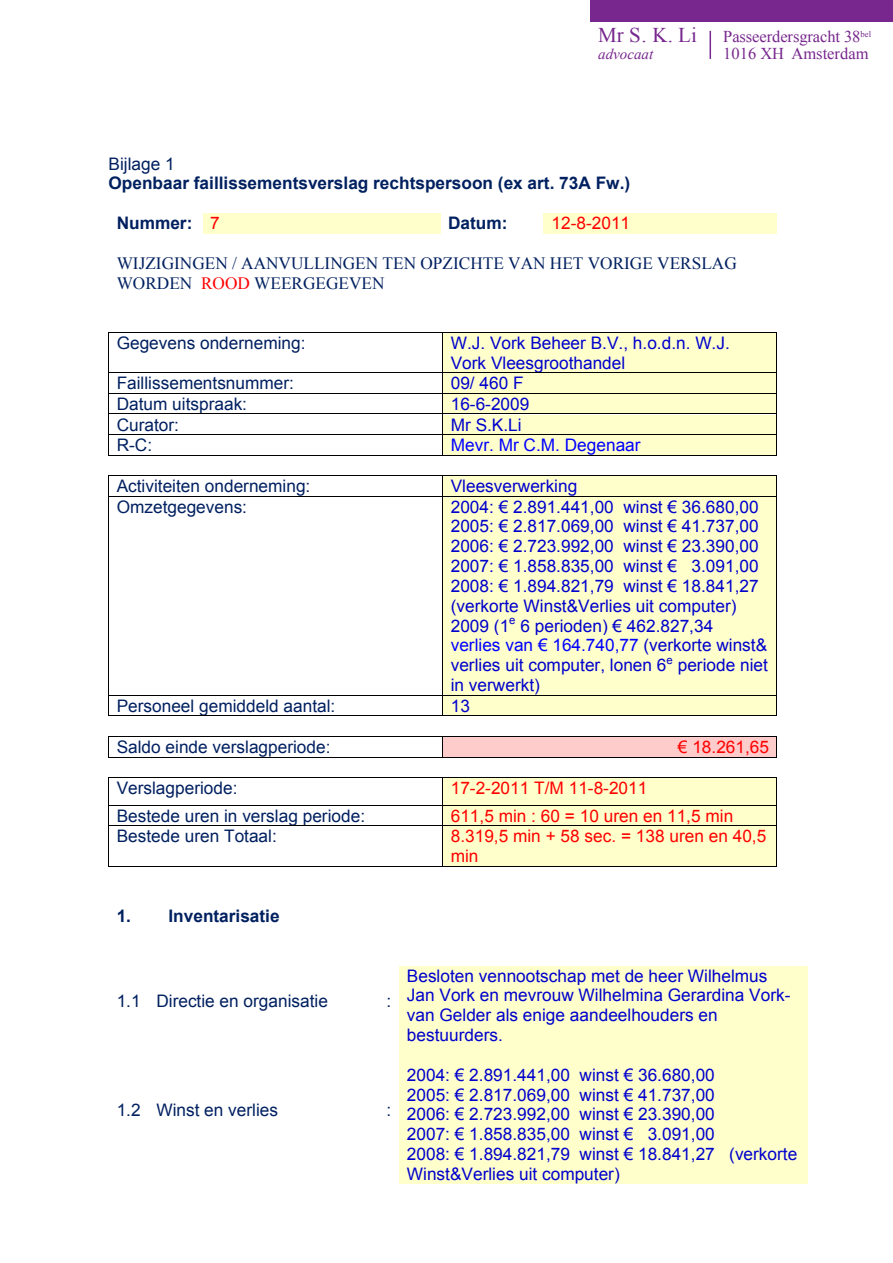
<style>
.page{position:relative;width:893px;height:1263px;background:#fff}
.page>*{position:absolute;margin:0;border:0;box-sizing:border-box;transform-origin:0 0}
.t1{font:21px "Times New Roman";color:#77278d}
.t2{font:17.25px/19.8px "Arial";color:#00c}
.t3{font:17.25px "Arial";color:#002060}
.t4{font:17.25px/20px "Arial";color:#f00}
.t5{font:700 17.25px/19.6px "Arial";color:#002060}
.t6{font:17.25px/20px "Times New Roman";color:#002060}
.t7{font:17.25px "Arial";color:#00f}
.t8{font:16.5px "Times New Roman";letter-spacing:-.005em;color:#77278d}
.t9{font:italic 15px "Times New Roman";color:#77278d}
.t10{font:11.4px "Arial";color:#00c}
.s1{font-weight:400}
.s2{font-weight:400;color:#f00}
.s3{color:#f00}
.s4{color:#00f}
</style>
<div class="page">
<hr style="left:709px;top:31px;width:2px;height:28px;background:#77278d">
<div style="left:590px;top:0;width:303px;height:21px;background:#77278d"></div>
<div style="left:203px;top:213px;width:237px;height:20px;background:#ffc"></div>
<div style="left:544px;top:213px;width:233px;height:20px;background:#ffc"></div>
<div style="left:443px;top:333px;width:333px;height:40px;background:#ffc"></div>
<hr style="left:109px;top:332px;width:333px;height:1px;background:#000">
<hr style="left:443px;top:332px;width:333px;height:1px;background:#000">
<hr style="left:108px;top:333px;width:1px;height:40px;background:#000">
<hr style="left:442px;top:333px;width:1px;height:40px;background:#000">
<hr style="left:776px;top:333px;width:1px;height:40px;background:#000">
<div style="left:443px;top:373px;width:333px;height:20px;background:#ffc"></div>
<hr style="left:109px;top:373px;width:333px;height:1px;background:#000">
<hr style="left:443px;top:373px;width:333px;height:1px;background:#000">
<div style="left:443px;top:394px;width:333px;height:20px;background:#ffc"></div>
<hr style="left:109px;top:393px;width:333px;height:1px;background:#000">
<hr style="left:443px;top:393px;width:333px;height:1px;background:#000">
<div style="left:443px;top:415px;width:333px;height:19px;background:#ffc"></div>
<hr style="left:109px;top:414px;width:333px;height:1px;background:#000">
<hr style="left:443px;top:414px;width:333px;height:1px;background:#000">
<div style="left:443px;top:435px;width:333px;height:20px;background:#ffc"></div>
<hr style="left:109px;top:434px;width:333px;height:1px;background:#000">
<hr style="left:443px;top:434px;width:333px;height:1px;background:#000">
<svg style="left:108px;top:373px;width:1px;height:83px"></svg>
<hr style="left:109px;top:455px;width:333px;height:1px;background:#000">
<svg style="left:442px;top:373px;width:1px;height:83px"></svg>
<hr style="left:443px;top:455px;width:333px;height:1px;background:#000">
<svg style="left:776px;top:373px;width:1px;height:83px"></svg>
<div style="left:443px;top:476px;width:333px;height:20px;background:#ffc"></div>
<hr style="left:109px;top:475px;width:333px;height:1px;background:#000">
<hr style="left:443px;top:475px;width:333px;height:1px;background:#000">
<div style="left:443px;top:497px;width:333px;height:198px;background:#ffc"></div>
<svg style="left:108px;top:475px;width:1px;height:22px"></svg>
<hr style="left:109px;top:496px;width:333px;height:1px;background:#000">
<svg style="left:442px;top:475px;width:1px;height:22px"></svg>
<hr style="left:443px;top:496px;width:333px;height:1px;background:#000">
<svg style="left:776px;top:475px;width:1px;height:22px"></svg>
<hr style="left:108px;top:497px;width:1px;height:198px;background:#000">
<hr style="left:442px;top:497px;width:1px;height:198px;background:#000">
<hr style="left:776px;top:497px;width:1px;height:198px;background:#000">
<div style="left:443px;top:696px;width:333px;height:20px;background:#ffc"></div>
<hr style="left:109px;top:695px;width:333px;height:1px;background:#000">
<hr style="left:443px;top:695px;width:333px;height:1px;background:#000">
<svg style="left:108px;top:695px;width:1px;height:21px"></svg>
<hr style="left:109px;top:716px;width:333px;height:1px;background:#000">
<svg style="left:442px;top:695px;width:1px;height:21px"></svg>
<hr style="left:443px;top:716px;width:333px;height:1px;background:#000">
<svg style="left:776px;top:695px;width:1px;height:21px"></svg>
<div style="left:443px;top:737px;width:333px;height:20px;background:#fcc"></div>
<hr style="left:109px;top:736px;width:333px;height:1px;background:#000">
<hr style="left:443px;top:736px;width:333px;height:1px;background:#000">
<svg style="left:108px;top:736px;width:1px;height:22px"></svg>
<hr style="left:109px;top:757px;width:333px;height:1px;background:#000">
<svg style="left:442px;top:736px;width:1px;height:22px"></svg>
<hr style="left:443px;top:757px;width:333px;height:1px;background:#000">
<svg style="left:776px;top:736px;width:1px;height:22px"></svg>
<div style="left:443px;top:778px;width:333px;height:27px;background:#ffc"></div>
<hr style="left:109px;top:777px;width:333px;height:1px;background:#000">
<hr style="left:443px;top:777px;width:333px;height:1px;background:#000">
<div style="left:443px;top:806px;width:333px;height:19px;background:#ffc"></div>
<hr style="left:109px;top:805px;width:333px;height:1px;background:#000">
<hr style="left:443px;top:805px;width:333px;height:1px;background:#000">
<div style="left:443px;top:826px;width:333px;height:40px;background:#ffc"></div>
<svg style="left:108px;top:777px;width:1px;height:49px"></svg>
<hr style="left:109px;top:825px;width:333px;height:1px;background:#000">
<svg style="left:442px;top:777px;width:1px;height:49px"></svg>
<hr style="left:443px;top:825px;width:333px;height:1px;background:#000">
<svg style="left:776px;top:777px;width:1px;height:49px"></svg>
<hr style="left:108px;top:826px;width:1px;height:40px;background:#000">
<hr style="left:109px;top:866px;width:333px;height:1px;background:#000">
<hr style="left:442px;top:826px;width:1px;height:40px;background:#000">
<hr style="left:443px;top:866px;width:333px;height:1px;background:#000">
<hr style="left:776px;top:826px;width:1px;height:40px;background:#000">
<div style="left:399px;top:966px;width:409px;height:79px;background:#ffc"></div>
<div style="left:399px;top:1045px;width:409px;height:139px;background:#ffc"></div>
<p class="t1" style="left:598px;top:21px;width:100px">Mr S. K. Li</p>
<p class="t8" style="left:723px;top:25px;width:149px">Passeerdersgracht 38<sup>bel</sup></p>
<p class="t9" style="left:598px;top:44px;width:56px">advocaat</p>
<p class="t8" style="left:723px;top:42px;width:147px">1016 XH Amsterdam</p>
<p class="t5" style="left:109px;top:154px;width:523px"><span class="s1">Bijlage 1<br></span>Openbaar faillissementsverslag rechtspersoon (ex art. 73A Fw.)</p>
<p class="t5" style="left:117px;top:214px;width:105px">Nummer: <span class="s2">7</span></p>
<p class="t5" style="left:448px;top:214px;width:61px">Datum:</p>
<p class="t4" style="left:551px;top:213px;width:80px">12-8-2011</p>
<p class="t6" style="left:117px;top:253px;width:622px">WIJZIGINGEN / AANVULLINGEN TEN OPZICHTE VAN HET VORIGE VERSLAG<br>WORDEN <span class="s3">ROOD</span> WEERGEGEVEN</p>
<p class="t3" style="left:117px;top:331px;width:190px">Gegevens onderneming:</p>
<p class="t2" style="left:451px;top:333px;width:281px">W.J. Vork Beheer B.V., h.o.d.n. W.J.<br>Vork Vleesgroothandel</p>
<p class="t3" style="left:117px;top:372px;width:179px">Faillissementsnummer:</p>
<p class="t2" style="left:451px;top:373px;width:74px">09/ 460 F</p>
<p class="t3" style="left:117px;top:392px;width:132px">Datum uitspraak:</p>
<p class="t2" style="left:451px;top:394px;width:80px">16-6-2009</p>
<p class="t3" style="left:117px;top:413px;width:64px">Curator:</p>
<p class="t2" style="left:451px;top:415px;width:72px">Mr S.K.Li</p>
<p class="t3" style="left:117px;top:434px;width:37px">R-C:</p>
<p class="t7" style="left:451px;top:434px;width:191px">Mevr. Mr C.M. Degenaar</p>
<p class="t3" style="left:117px;top:475px;width:195px">Activiteiten onderneming:</p>
<p class="t2" style="left:451px;top:476px;width:128px">Vleesverwerking</p>
<p class="t3" style="left:117px;top:495px;width:132px">Omzetgegevens:</p>
<p class="t2" style="left:451px;top:497px;width:309px">2004: € 2.891.441,00 winst € 36.680,00<br>2005: € 2.817.069,00 winst € 41.737,00<br>2006: € 2.723.992,00 winst € 23.390,00<br>2007: € 1.858.835,00 winst € 3.091,00<br>2008: € 1.894.821,79 winst € 18.841,27 (verkorte Winst&amp;Verlies uit computer)<br>2009 (1</p>
<p class="t10" style="left:509px;top:612px;width:8px">e</p>
<p class="t2" style="left:451px;top:616px;width:318px;text-indent:70px">6 perioden) € 462.827,34 <span class="s4">verlies van € 164.740,77</span> (verkorte winst&amp; verlies uit computer, lonen 6</p>
<p class="t10" style="left:667px;top:652px;width:8px">e</p>
<p class="t2" style="left:678px;top:656px;width:92px">periode niet</p>
<p class="t2" style="left:451px;top:675px;width:91px">in verwerkt)</p>
<p class="t3" style="left:117px;top:694px;width:220px">Personeel gemiddeld aantal:</p>
<p class="t2" style="left:451px;top:696px;width:21px">13</p>
<p class="t3" style="left:117px;top:735px;width:215px">Saldo einde verslagperiode:</p>
<p class="t4" style="left:678px;top:737px;width:93px">€ 18.261,65</p>
<p class="t3" style="left:117px;top:777px;width:122px">Verslagperiode:</p>
<p class="t4" style="left:451px;top:778px;width:198px">17-2-2011 T/M 11-8-2011</p>
<p class="t3" style="left:117px;top:804px;width:250px">Bestede uren in verslag periode:</p>
<p class="t4" style="left:451px;top:806px;width:284px">611,5 min : 60 = 10 uren en 11,5 min</p>
<p class="t3" style="left:117px;top:824px;width:162px">Bestede uren Totaal:</p>
<p class="t4" style="left:451px;top:826px;width:317px">8.319,5 min + 58 sec. = 138 uren en 40,5 min</p>
<p class="t5" style="left:117px;top:907px;width:165px">1. Inventarisatie</p>
<p class="t3" style="left:117px;top:989px;width:213px">1.1 Directie en organisatie</p>
<p class="t3" style="left:387px;top:989px;width:6px">:</p>
<p class="t3" style="left:117px;top:1098px;width:163px">1.2 Winst en verlies</p>
<p class="t3" style="left:387px;top:1098px;width:6px">:</p>
<p class="t2" style="left:407px;top:966px;width:385px">Besloten vennootschap met de heer Wilhelmus Jan Vork en mevrouw Wilhelmina Gerardina Vork&shy;van Gelder als enige aandeelhouders en bestuurders.</p>
<p class="t2" style="left:407px;top:1065px;width:392px">2004: € 2.891.441,00 winst € 36.680,00<br>2005: € 2.817.069,00 winst € 41.737,00<br>2006: € 2.723.992,00 winst € 23.390,00<br>2007: € 1.858.835,00 winst € 3.091,00<br>2008: € 1.894.821,79 winst € 18.841,27 (verkorte Winst&amp;Verlies uit computer)</p>
</div>
